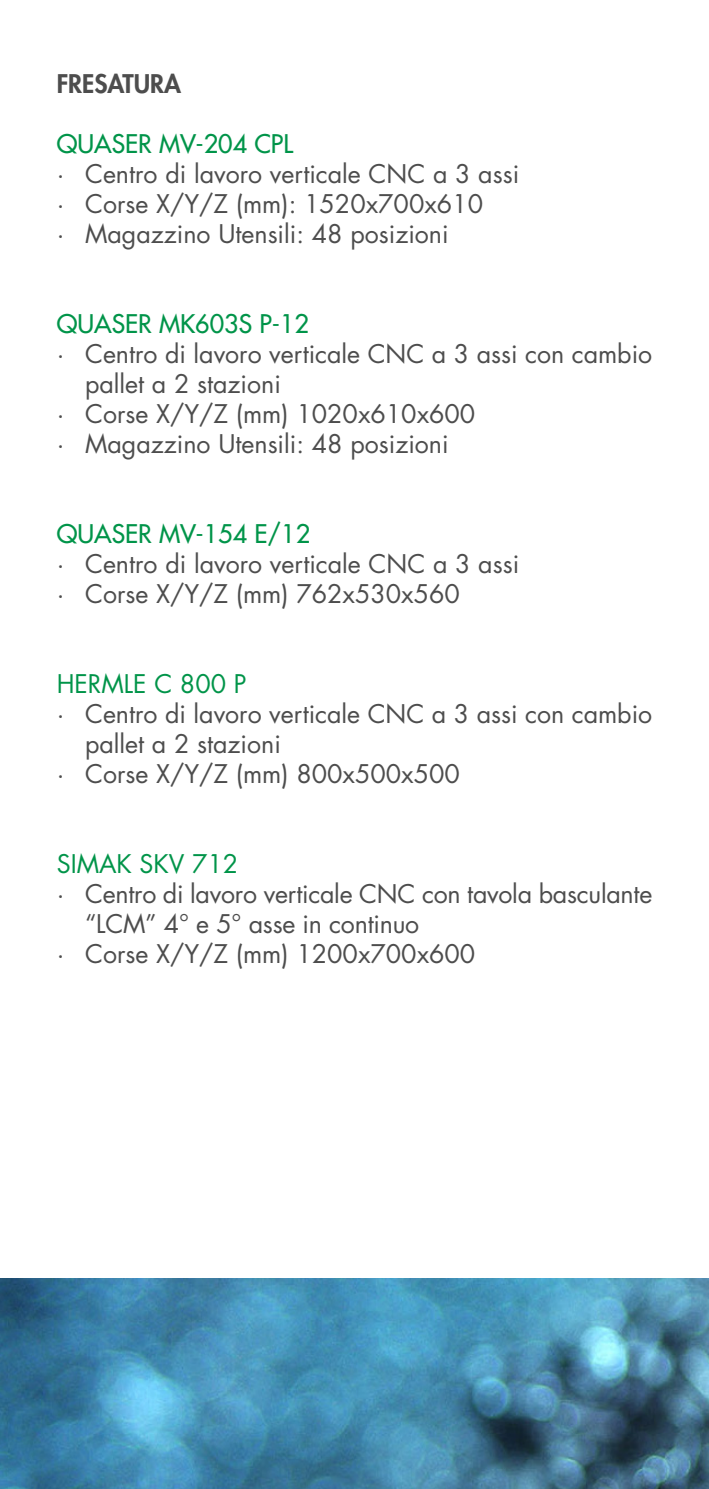
<style>
.page{position:relative;width:709px;height:1489px;background:#fff}
.page>*{position:absolute;margin:0;border:0;box-sizing:border-box;transform-origin:0 0}
.t1{font:25px/30px "Futura";color:#4d4d4d}
.t2{font:25px "Futura";color:#009449}
.t3{font:25px "Futura";color:#009449}
.t4{font:800 25px "Futura";color:#4d4d4d}
</style>
<div class="page">
<img style="left:0;top:1278px;width:709px;height:210px">
<p class="t4" style="left:57px;top:67px;width:126px">FRESATURA</p>
<p class="t2" style="left:57px;top:127px;width:238px">QUASER MV-204 CPL</p>
<p class="t1" style="left:57px;top:158px;width:464px">· Centro di lavoro verticale CNC a 3 assi</p>
<p class="t1" style="left:57px;top:188px;width:428px">· Corse X/Y/Z (mm): 1520x700x610</p>
<p class="t1" style="left:57px;top:218px;width:393px">· Magazzino Utensili: 48 posizioni</p>
<p class="t2" style="left:57px;top:307px;width:254px">QUASER MK603S P-12</p>
<p class="t1" style="left:85px;top:338px;width:569px;text-indent:-28px">· Centro di lavoro verticale CNC a 3 assi con cambio pallet a 2 stazioni</p>
<p class="t1" style="left:57px;top:398px;width:420px">· Corse X/Y/Z (mm) 1020x610x600</p>
<p class="t1" style="left:57px;top:428px;width:393px">· Magazzino Utensili: 48 posizioni</p>
<p class="t2" style="left:57px;top:517px;width:255px">QUASER MV-154 E/12</p>
<p class="t1" style="left:57px;top:548px;width:464px">· Centro di lavoro verticale CNC a 3 assi</p>
<p class="t1" style="left:57px;top:578px;width:405px">· Corse X/Y/Z (mm) 762x530x560</p>
<p class="t3" style="left:57px;top:666px;width:191px">HERMLE C 800 P</p>
<p class="t1" style="left:85px;top:698px;width:569px;text-indent:-28px">· Centro di lavoro verticale CNC a 3 assi con cambio pallet a 2 stazioni</p>
<p class="t1" style="left:57px;top:758px;width:405px">· Corse X/Y/Z (mm) 800x500x500</p>
<p class="t3" style="left:57px;top:846px;width:183px">SIMAK SKV 712</p>
<p class="t1" style="left:85px;top:878px;width:568px;text-indent:-28px">· Centro di lavoro verticale CNC con tavola basculante “LCM” 4° e 5° asse in continuo</p>
<p class="t1" style="left:57px;top:938px;width:420px">· Corse X/Y/Z (mm) 1200x700x600</p>
</div>
